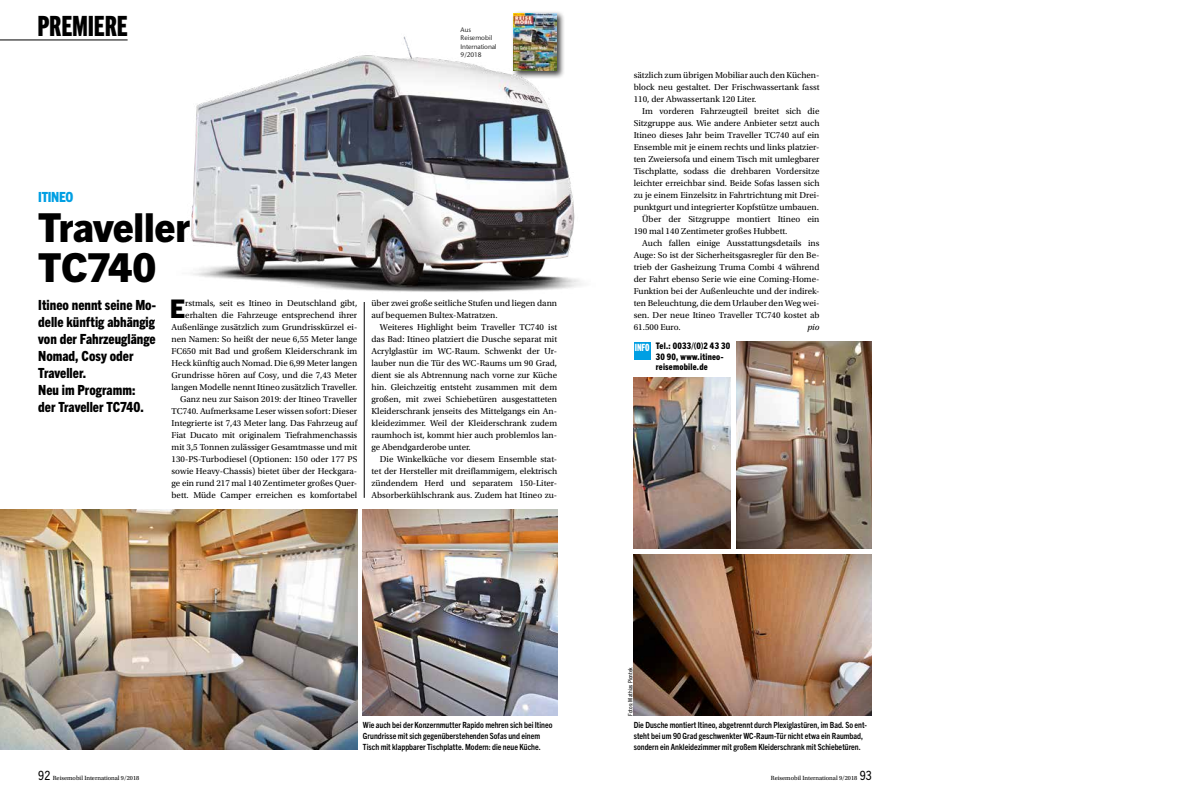
<style>
.page{position:relative;width:1191px;height:794px;background:#fff}
.page>*{position:absolute;margin:0;border:0;box-sizing:border-box;transform-origin:0 0}
.t1{font:800 40px/40px "Trade Gothic Next LT Pro";letter-spacing:-.01em;color:#000}
.t2{font:28px "Trade Gothic Next LT Pro Hv Cm";letter-spacing:-.01em;color:#000}
.t3{font:800 25.7px "Trade Gothic Next LT Pro";color:#000}
.t4{font:800 condensed 14px/17px "Trade Gothic Next LT Pro";color:#000}
.t5{font:800 condensed 14px "Trade Gothic Next LT Pro";letter-spacing:-.025em;color:#009fe3}
.t6{font:10px "Trade Gothic Next LT Pro Hv Cm";color:#fff}
.t7{font:9px/12px "Utopia Std";color:#000;text-align:justify}
.t8{font:800 condensed 9px/10.8px "Trade Gothic Next LT Pro";letter-spacing:.025em;color:#000}
.t9{font:italic 9px "Utopia Std";color:#000}
.t10{font:700 condensed 8.5px/11px "Trade Gothic Next LT Pro";color:#000}
.t11{font:500 6.6px/8.2px "Stone Sans Std";letter-spacing:-.02em;color:#000}
.t12{font:6.3px "Utopia Std";color:#000}
.t13{font:condensed 6px "Trade Gothic Next LT Pro";letter-spacing:.01em;color:#000}
.s1{font-family:"Trade Gothic Next LT Pro";font-stretch:condensed;font-size:12.8px}
</style>
<div class="page">
<div style="left:511px;top:11px;width:54px;height:68px;background:#000;opacity:.75"></div>
<img style="left:513px;top:13px;width:43px;height:11px">
<hr style="left:0;top:40px;width:128px;height:1px;background:#000">
<hr style="left:364px;top:302px;width:1px;height:196px;background:#000">
<div style="left:634px;top:342px;width:17px;height:17px;background:#009fe3"></div>
<img style="left:191px;top:24px;width:391px;height:304px">
<img style="left:0;top:510px;width:357px;height:240px">
<img style="left:363px;top:510px;width:194px;height:206px">
<img style="left:634px;top:554px;width:238px;height:161px">
<img style="left:634px;top:378px;width:97px;height:170px">
<img style="left:736px;top:342px;width:136px;height:206px">
<h2 class="t2" style="left:37px;top:7px;width:92px">PREMIERE</h2>
<p class="t11" style="left:460px;top:26px;width:37px">Aus<br>Reisemobil<br>International<br>9/2018</p>
<h3 class="t5" style="left:38px;top:187px;width:37px">ITINEO</h3>
<h1 class="t1" style="left:38px;top:205px;width:153px">Traveller<br>TC740</h1>
<h3 class="t4" style="left:38px;top:295px;width:119px">Itineo nennt seine Mo&shy;delle künftig abhängig von der Fahrzeuglänge<br>Nomad, Cosy oder<br>Traveller.<br>Neu im Programm: der Traveller TC740.</h3>
<h3 class="t3" style="left:170px;top:290px;width:17px">E</h3>
<p class="t7" style="left:172px;top:297px;width:187px;text-align:right">rstmals, seit es Itineo in Deutschland gibt, erhalten die Fahrzeuge entsprechend ihrer Außenlänge zusätzlich zum Grundrisskürzel ei&shy;nen Namen: So heißt der neue 6,55 Meter lange FC650 mit Bad und großem Kleiderschrank im Heck künftig auch Nomad. Die 6,99 Meter langen Grundrisse hören auf Cosy, und die 7,43 Meter langen Modelle nennt Itineo zusätzlich Traveller.<br>Ganz neu zur Saison 2019: der Itineo Traveller TC740. Aufmerksame Leser wissen sofort: Dieser Integrierte ist 7,43 Meter lang. Das Fahrzeug auf Fiat Ducato mit originalem Tiefrahmenchassis mit 3,5 Tonnen zulässiger Gesamtmasse und mit 130-PS-Turbodiesel (Optionen: 150 oder 177 PS sowie Heavy-Chassis) bietet über der Heckgara&shy;ge ein rund 217 mal 140 Zentimeter großes Quer&shy;bett. Müde Camper erreichen es komfortabel</p>
<p class="t7" style="left:371px;top:297px;width:187px">über zwei große seitliche Stufen und liegen dann auf bequemen Bultex-Matratzen.</p>
<p class="t7" style="left:371px;top:321px;width:187px;text-indent:9px">Weiteres Highlight beim Traveller TC740 ist das Bad: Itineo platziert die Dusche separat mit Acrylglastür im WC-Raum. Schwenkt der Ur&shy;lauber nun die Tür des WC-Raums um 90 Grad, dient sie als Abtrennung nach vorne zur Küche hin. Gleichzeitig entsteht zusammen mit dem großen, mit zwei Schiebetüren ausgestatteten Kleiderschrank jenseits des Mittelgangs ein An&shy;kleidezimmer. Weil der Kleiderschrank zudem raumhoch ist, kommt hier auch problemlos lan&shy;ge Abendgarderobe unter.</p>
<p class="t7" style="left:371px;top:453px;width:187px;text-indent:9px">Die Winkelküche vor diesem Ensemble stat&shy;tet der Hersteller mit dreiflammigem, elektrisch zündendem Herd und separatem 150-Liter-Absorberkühlschrank aus. Zudem hat Itineo zu-</p>
<p class="t7" style="left:634px;top:69px;width:187px">sätzlich zum übrigen Mobiliar auch den Küchen&shy;block neu gestaltet. Der Frischwassertank fasst 110, der Abwassertank 120 Liter.</p>
<p class="t7" style="left:642px;top:105px;width:179px">Im vorderen Fahrzeugteil breitet sich die</p>
<p class="t7" style="left:634px;top:117px;width:187px">Sitzgruppe aus. Wie andere Anbieter setzt auch</p>
<p class="t7" style="left:634px;top:129px;width:187px">Itineo dieses Jahr beim Traveller TC740 auf ein</p>
<p class="t7" style="left:634px;top:141px;width:187px">Ensemble mit je einem rechts und links platzier-</p>
<p class="t7" style="left:634px;top:153px;width:187px">ten Zweiersofa und einem Tisch mit umlegbarer</p>
<p class="t7" style="left:634px;top:165px;width:187px">Tischplatte, sodass die drehbaren Vordersitze</p>
<p class="t7" style="left:634px;top:177px;width:187px">leichter erreichbar sind. Beide Sofas lassen sich</p>
<p class="t7" style="left:634px;top:189px;width:187px">zu je einem Einzelsitz in Fahrtrichtung mit Drei-</p>
<p class="t7" style="left:634px;top:201px;width:187px">punktgurt und integrierter Kopfstütze umbauen.</p>
<p class="t7" style="left:642px;top:213px;width:179px">Über der Sitzgruppe montiert Itineo ein</p>
<p class="t7" style="left:634px;top:225px;width:155px">190 mal 140 Zentimeter großes Hubbett.</p>
<p class="t7" style="left:642px;top:237px;width:179px">Auch fallen einige Ausstattungsdetails ins</p>
<p class="t7" style="left:634px;top:249px;width:187px">Auge: So ist der Sicherheitsgasregler für den Be-</p>
<p class="t7" style="left:634px;top:261px;width:187px">trieb der Gasheizung Truma Combi 4 während</p>
<p class="t7" style="left:634px;top:273px;width:187px">der Fahrt ebenso Serie wie eine Coming-Home-</p>
<p class="t7" style="left:634px;top:285px;width:187px">Funktion bei der Außenleuchte und der indirek-</p>
<p class="t7" style="left:634px;top:297px;width:187px">ten Beleuchtung, die dem Urlauber den Weg wei-</p>
<p class="t7" style="left:634px;top:309px;width:187px">sen. Der neue Itineo Traveller TC740 kostet ab</p>
<p class="t7" style="left:634px;top:321px;width:48px">61.500 Euro.</p>
<p class="t9" style="left:807px;top:322px;width:14px">pio</p>
<p class="t8" style="left:656px;top:339px;width:76px">Tel.: 0033/(0)2 43 30<br>30 90, www.itineo&shy;reisemobile.de</p>
<p class="t6" style="left:635px;top:341px;width:16px">INFO</p>
<p class="t13" style="left:626px;top:716px;width:50px;rotate:-90deg">Fotos: Mathias Piontek</p>
<p class="t12" style="left:38px;top:774px;width:103px"><span class="s1">92</span> Reisemobil International 9/2018</p>
<p class="t10" style="left:363px;top:719px;width:191px">Wie auch bei der Konzernmutter Rapido mehren sich bei Itineo<br>Grundrisse mit sich gegenüberstehenden Sofas und einem<br>Tisch mit klappbarer Tischplatte. Modern: die neue Küche.</p>
<p class="t10" style="left:634px;top:719px;width:235px">Die Dusche montiert Itineo, abgetrennt durch Plexiglastüren, im Bad. So ent&shy;steht bei um 90 Grad geschwenkter WC-Raum-Tür nicht etwa ein Raumbad, sondern ein Ankleidezimmer mit großem Kleiderschrank mit Schiebetüren.</p>
<p class="t12" style="left:771px;top:774px;width:103px">Reisemobil International 9/2018 <span class="s1">93</span></p>
</div>
